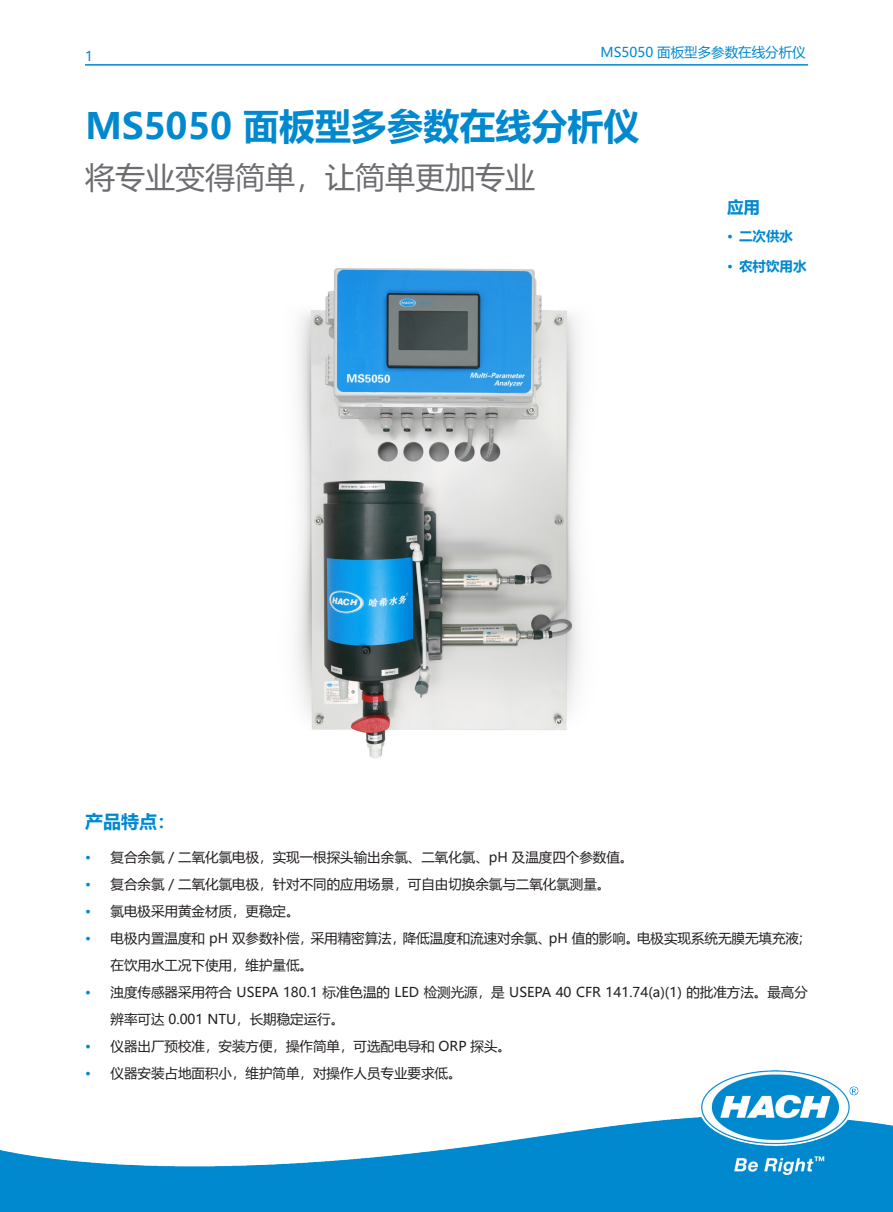
<style>
.page{position:relative;width:893px;height:1212px;background:#fff}
.page>*{position:absolute;margin:0;border:0;box-sizing:border-box;transform-origin:0 0}
.t1{font:700 36px "Microsoft Ya Hei";color:#0089cf}
.t2{font:30px "Microsoft Ya Hei";color:#6c6d70}
.t3{font:700 18px "Microsoft Ya Hei";color:#0089cf}
.t4{font:700 16.5px "Microsoft Ya Hei";color:#0089cf}
.t5{font:13.5px/27px "Microsoft Ya Hei";color:#231f20}
.t6{font:13.5px "Microsoft Ya Hei";color:#0089cf}
.t7{font:700 13.5px "Microsoft Ya Hei";color:#0089cf}
.s1{font-weight:400}
.s2{color:#0089cf}
</style>
<div class="page">
<hr style="left:85px;top:64px;width:723px;height:2px;background:#0089cf">
<img style="left:0;top:1070px;width:893px;height:142px">
<img style="left:297px;top:268px;width:283px;height:490px">
<p class="t6" style="left:85px;top:47px;width:9px">1</p>
<p class="t6" style="left:601px;top:43px;width:207px">MS5050 面板型多参数在线分析仪</p>
<h1 class="t1" style="left:85px;top:101px;width:556px">MS5050 面板型多参数在线分析仪</h1>
<h2 class="t2" style="left:85px;top:157px;width:451px">将专业变得简单，让简单更加专业</h2>
<p class="t4" style="left:727px;top:196px;width:34px">应用</p>
<p class="t7" style="left:727px;top:226px;width:67px"><span class="s1">•</span> 二次供水</p>
<p class="t7" style="left:727px;top:256px;width:81px"><span class="s1">•</span> 农村饮用水</p>
<h3 class="t3" style="left:85px;top:809px;width:91px">产品特点：</h3>
<p class="t5" style="left:85px;top:843px;width:550px"><span class="s2">•</span> 复合余氯 / 二氧化氯电极，实现一根探头输出余氯、二氧化氯、pH 及温度四个参数值。</p>
<p class="t5" style="left:85px;top:870px;width:527px"><span class="s2">•</span> 复合余氯 / 二氧化氯电极，针对不同的应用场景，可自由切换余氯与二氧化氯测量。</p>
<p class="t5" style="left:85px;top:897px;width:216px"><span class="s2">•</span> 氯电极采用黄金材质，更稳定。</p>
<p class="t5" style="left:111px;top:924px;width:702px;text-indent:-26px"><span class="s2">•</span> 电极内置温度和 pH 双参数补偿，采用精密算法，降低温度和流速对余氯、pH 值的影响。电极实现系统无膜无填充液；在饮用水工况下使用，维护量低。</p>
<p class="t5" style="left:111px;top:978px;width:699px;text-indent:-26px"><span class="s2">•</span> 浊度传感器采用符合 USEPA 180.1 标准色温的 LED 检测光源，是 USEPA 40 CFR 141.74(a)(1) 的批准方法。最高分辨率可达 0.001 NTU，长期稳定运行。</p>
<p class="t5" style="left:85px;top:1032px;width:428px"><span class="s2">•</span> 仪器出厂预校准，安装方便，操作简单，可选配电导和 ORP 探头。</p>
<p class="t5" style="left:85px;top:1059px;width:378px"><span class="s2">•</span> 仪器安装占地面积小，维护简单，对操作人员专业要求低。</p>
</div>
